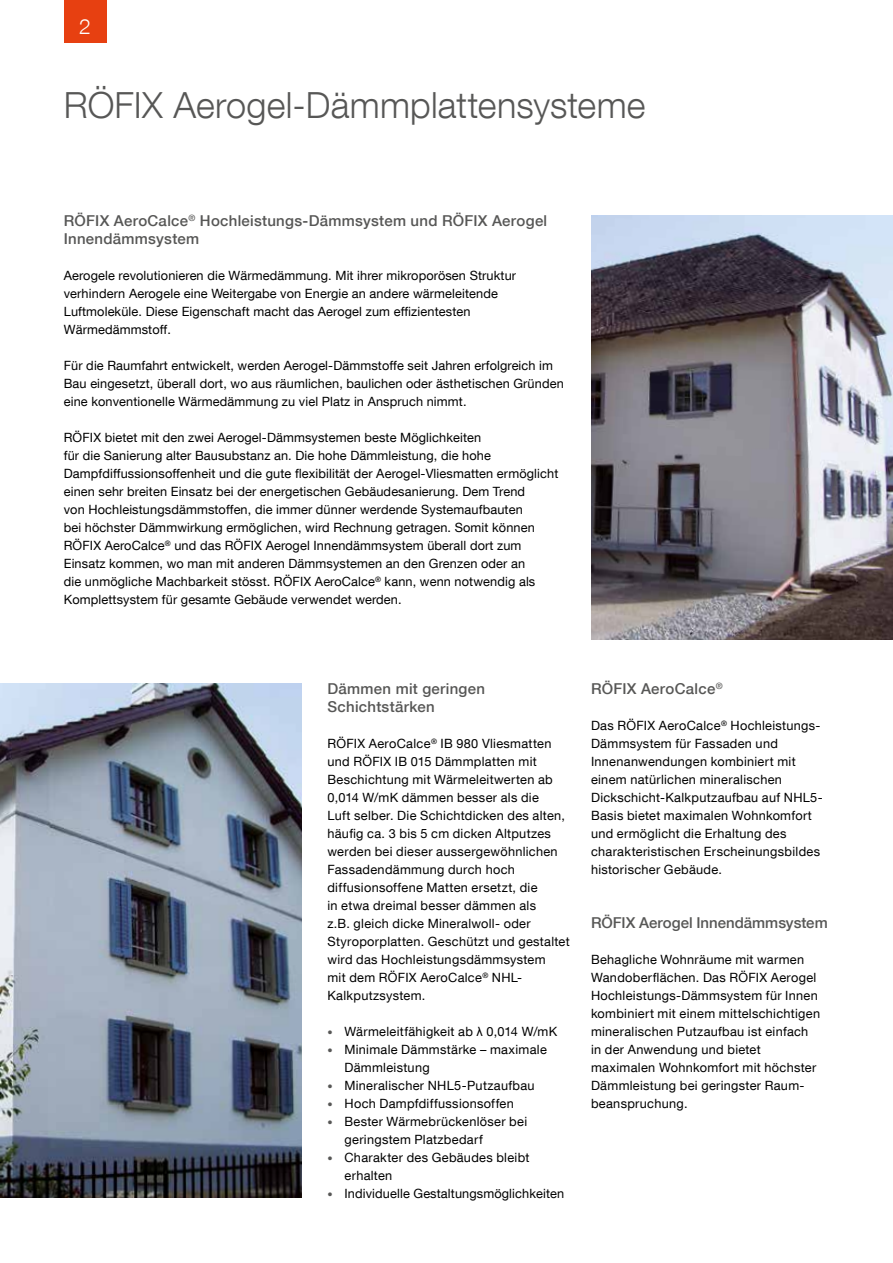
<style>
.page{position:relative;width:893px;height:1263px;background:#fff}
.page>*{position:absolute;margin:0;border:0;box-sizing:border-box;transform-origin:0 0}
.t1{font:300 36px "Helvetica Neue LT Com";letter-spacing:.005em;color:#575756}
.t2{font:300 21px "Helvetica Neue LT Com";color:#fff}
.t3{font:500 15px/18px "Helvetica Neue LT Com";letter-spacing:.02em;color:#575756}
.t4{font:500 15px "Helvetica Neue LT Com";color:#575756}
.t5{font:12.75px/18px "Helvetica Neue LT Com";letter-spacing:.01em;color:#000}
.s1{font-weight:300;font-size:10.5px;color:#575756}
.s2{font-family:"Arial"}
</style>
<div class="page">
<div style="left:64px;top:0;width:42px;height:43px;background:#e74011"></div>
<img style="left:0;top:683px;width:302px;height:515px">
<img style="left:591px;top:215px;width:302px;height:425px">
<h2 class="t2" style="left:79px;top:13px;width:13px">2</h2>
<h1 class="t1" style="left:64px;top:83px;width:583px">RÖFIX Aerogel-Dämmplattensysteme</h1>
<p class="t3" style="left:64px;top:211px;width:485px">RÖFIX AeroCalce<sup>®</sup> Hochleistungs-Dämmsystem und RÖFIX Aerogel<br>Innendämmsystem</p>
<p class="t5" style="left:64px;top:266px;width:454px">Aerogele revolutionieren die Wärmedämmung. Mit ihrer mikroporösen Struktur verhindern Aerogele eine Weitergabe von Energie an andere wärmeleitende Luftmoleküle. Diese Eigenschaft macht das Aerogel zum effizientesten Wärmedämmstoff.</p>
<p class="t5" style="left:64px;top:356px;width:502px">Für die Raumfahrt entwickelt, werden Aerogel-Dämmstoffe seit Jahren erfolgreich im<br>Bau eingesetzt, überall dort, wo aus räumlichen, baulichen oder ästhetischen Gründen eine konventionelle Wärmedämmung zu viel Platz in Anspruch nimmt.</p>
<p class="t5" style="left:64px;top:428px;width:496px">RÖFIX bietet mit den zwei Aerogel-Dämmsystemen beste Möglichkeiten<br>für die Sanierung alter Bausubstanz an. Die hohe Dämmleistung, die hohe Dampfdiffussionsoffenheit und die gute flexibilität der Aerogel-Vliesmatten ermöglicht einen sehr breiten Einsatz bei der energetischen Gebäudesanierung. Dem Trend<br>von Hochleistungsdämmstoffen, die immer dünner werdende Systemaufbauten<br>bei höchster Dämmwirkung ermöglichen, wird Rechnung getragen. Somit können RÖFIX AeroCalce<sup>®</sup> und das RÖFIX Aerogel Innendämmsystem überall dort zum Einsatz kommen, wo man mit anderen Dämmsystemen an den Grenzen oder an<br>die unmögliche Machbarkeit stösst. RÖFIX AeroCalce<sup>®</sup> kann, wenn notwendig als Komplettsystem für gesamte Gebäude verwendet werden.</p>
<p class="t3" style="left:327px;top:679px;width:159px">Dämmen mit geringen<br>Schichtstärken</p>
<p class="t5" style="left:327px;top:734px;width:244px">RÖFIX AeroCalce<sup>®</sup> IB 980 Vliesmatten und RÖFIX IB 015 Dämmplatten mit Beschichtung mit Wärmeleitwerten ab 0,014 W/mK dämmen besser als die<br>Luft selber. Die Schichtdicken des alten, häufig ca. 3 bis 5 cm dicken Altputzes werden bei dieser aussergewöhnlichen Fassadendämmung durch hoch diffusionsoffene Matten ersetzt, die<br>in etwa dreimal besser dämmen als<br>z.B. gleich dicke Mineralwoll- oder Styroporplatten. Geschützt und gestaltet wird das Hochleistungsdämmsystem<br>mit dem RÖFIX AeroCalce<sup>®</sup> NHL-Kalkputzsystem.</p>
<p class="t5" style="left:327px;top:1022px;width:231px"><span class="s1">•</span> Wärmeleitfähigkeit ab <span class="s2">λ</span> 0,014 W/mK</p>
<p class="t5" style="left:344px;top:1040px;width:204px;text-indent:-17px"><span class="s1">•</span> Minimale Dämmstärke – maximale<br>Dämmleistung</p>
<p class="t5" style="left:327px;top:1076px;width:209px"><span class="s1">•</span> Mineralischer NHL5-Putzaufbau</p>
<p class="t5" style="left:327px;top:1094px;width:188px"><span class="s1">•</span> Hoch Dampfdiffussionsoffen</p>
<p class="t5" style="left:344px;top:1112px;width:184px;text-indent:-17px"><span class="s1">•</span> Bester Wärmebrückenlöser bei geringstem Platzbedarf</p>
<p class="t5" style="left:344px;top:1148px;width:186px;text-indent:-17px"><span class="s1">•</span> Charakter des Gebäudes bleibt erhalten</p>
<p class="t5" style="left:327px;top:1184px;width:238px"><span class="s1">•</span> Individuelle Gestaltungsmöglichkeiten</p>
<p class="t3" style="left:591px;top:679px;width:133px">RÖFIX AeroCalce<sup>®</sup></p>
<p class="t5" style="left:591px;top:716px;width:233px">Das RÖFIX AeroCalce<sup>®</sup> Hochleistungs-Dämmsystem für Fassaden und Innenanwendungen kombiniert mit einem natürlichen mineralischen Dickschicht-Kalkputzaufbau auf NHL5- Basis bietet maximalen Wohnkomfort und ermöglicht die Erhaltung des charakteristischen Erscheinungsbildes historischer Gebäude.</p>
<p class="t4" style="left:591px;top:913px;width:238px">RÖFIX Aerogel Innendämmsystem</p>
<p class="t5" style="left:591px;top:950px;width:231px">Behagliche Wohnräume mit warmen Wandoberflächen. Das RÖFIX Aerogel Hochleistungs-Dämmsystem für Innen kombiniert mit einem mittelschichtigen mineralischen Putzaufbau ist einfach in der Anwendung und bietet maximalen Wohnkomfort mit höchster Dämmleistung bei geringster Raum&shy;beanspruchung.</p>
</div>
